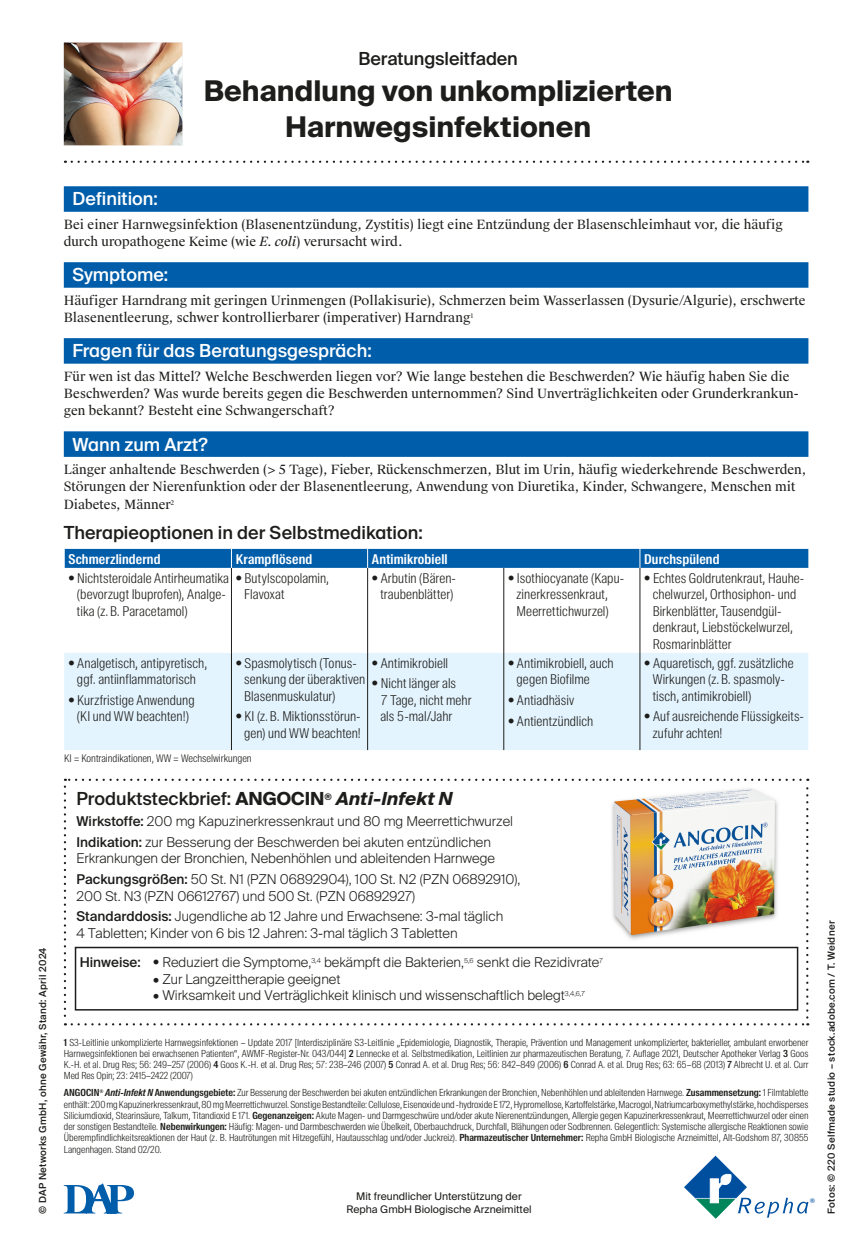
<style>
.page{position:relative;width:851px;height:1251px;background:#fff}
.page>*{position:absolute;margin:0;border:0;box-sizing:border-box;transform-origin:0 0}
.t1{font:700 28.5px/36px "Suisse Intl";color:#1d1d1b;text-align:center}
.t2{font:500 18px "Suisse Intl";color:#1d1d1b}
.t3{font:500 18px "Suisse Intl";color:#fff}
.t4{font:300 13.5px/16.5px "Suisse Intl Cond";letter-spacing:.005em;color:#1d1d1b}
.t5{font:300 13.5px/20.7px "Suisse Intl";color:#1d1d1b}
.t6{font:600 13.5px "Suisse Intl Cond";letter-spacing:.01em;color:#fff}
.t7{font:12.75px/17.2px "Suisse Works";color:#1d1d1b}
.t8{font:10.5px/13.5px "Suisse Intl";color:#1d1d1b;text-align:center}
.t9{font:300 10.5px "Suisse Intl Cond";color:#1d1d1b}
.t10{font:300 9.75px/11.2px "Suisse Intl Cond";color:#1d1d1b;text-align:justify}
.t11{font:500 9.75px "Suisse Intl";letter-spacing:.025em;color:#1d1d1b}
.s1{font-style:italic}
.s2{font-weight:700}
.s3{font-weight:700;font-style:italic}
.s4{font-weight:500}
.s5{font-weight:600}
.s6{font-weight:600;font-style:italic}
</style>
<div class="page">
<svg style="left:72px;top:161px;width:736px;height:2px"></svg>
<img style="left:64px;top:43px;width:118px;height:102px">
<div style="left:64px;top:652px;width:744px;height:98px;background:#e4f4fe"></div>
<hr style="left:231px;top:567px;width:1px;height:85px;background:#1d1d1b">
<hr style="left:367px;top:567px;width:1px;height:85px;background:#1d1d1b">
<hr style="left:503px;top:567px;width:1px;height:85px;background:#1d1d1b">
<hr style="left:639px;top:567px;width:1px;height:85px;background:#1d1d1b">
<hr style="left:231px;top:652px;width:1px;height:98px;background:#1d1d1b">
<hr style="left:367px;top:652px;width:1px;height:98px;background:#1d1d1b">
<hr style="left:503px;top:652px;width:1px;height:98px;background:#1d1d1b">
<hr style="left:639px;top:652px;width:1px;height:98px;background:#1d1d1b">
<div style="left:64px;top:549px;width:744px;height:18px;background:#005da9"></div>
<svg style="left:64px;top:1183px;width:70px;height:30px"></svg>
<svg style="left:64px;top:778px;width:744px;height:247px"></svg>
<div style="left:64px;top:186px;width:744px;height:26px;background:#005da9"></div>
<div style="left:64px;top:262px;width:744px;height:26px;background:#005da9"></div>
<div style="left:64px;top:338px;width:744px;height:25px;background:#005da9"></div>
<div style="left:64px;top:431px;width:744px;height:26px;background:#005da9"></div>
<svg style="left:684px;top:1155px;width:125px;height:62px"></svg>
<p class="t2" style="left:358px;top:48px;width:161px">Beratungsleitfaden</p>
<p class="t1" style="left:204px;top:73px;width:470px">Behandlung von unkomplizierten<br>Harnwegsinfektionen</p>
<p class="t11" style="left:37px;top:1213px;width:267px;rotate:-90deg">© DAP Networks GmbH, ohne Gewähr, Stand: April 2024</p>
<p class="t3" style="left:72px;top:188px;width:87px">Definition:</p>
<p class="t7" style="left:64px;top:216px;width:720px">Bei einer Harnwegsinfektion (Blasenentzündung, Zystitis) liegt eine Entzündung der Blasenschleimhaut vor, die häufig durch uropathogene Keime (wie <span class="s1">E. coli</span>) verursacht wird.</p>
<p class="t3" style="left:72px;top:264px;width:97px">Symptome:</p>
<p class="t7" style="left:64px;top:292px;width:743px">Häufiger Harndrang mit geringen Urinmengen (Pollakisurie), Schmerzen beim Wasserlassen (Dysurie/Algurie), erschwerte<br>Blasenentleerung, schwer kontrollierbarer (imperativer) Harndrang<sup>1</sup></p>
<p class="t3" style="left:72px;top:340px;width:301px">Fragen für das Beratungsgespräch:</p>
<p class="t7" style="left:64px;top:368px;width:736px">Für wen ist das Mittel? Welche Beschwerden liegen vor? Wie lange bestehen die Beschwerden? Wie häufig haben Sie die<br>Beschwerden? Was wurde bereits gegen die Beschwerden unternommen? Sind Unverträglichkeiten oder Grunderkrankun&shy;gen bekannt? Besteht eine Schwangerschaft?</p>
<p class="t3" style="left:72px;top:433px;width:137px">Wann zum Arzt?</p>
<p class="t7" style="left:64px;top:461px;width:744px">Länger anhaltende Beschwerden (&gt; 5 Tage), Fieber, Rückenschmerzen, Blut im Urin, häufig wiederkehrende Beschwerden,<br>Störungen der Nierenfunktion oder der Blasenentleerung, Anwendung von Diuretika, Kinder, Schwangere, Menschen mit<br>Diabetes, Männer<sup>2</sup></p>
<p class="t2" style="left:64px;top:522px;width:360px">Therapieoptionen in der Selbstmedikation:</p>
<p class="t6" style="left:68px;top:551px;width:94px">Schmerzlindernd</p>
<p class="t6" style="left:236px;top:551px;width:78px">Krampflösend</p>
<p class="t6" style="left:372px;top:551px;width:77px">Antimikrobiell</p>
<p class="t6" style="left:644px;top:551px;width:77px">Durchspülend</p>
<p class="t4" style="left:77px;top:569px;width:153px;text-indent:-9px">• Nichtsteroidale Antirheumatika (bevorzugt Ibuprofen), Analge&shy;tika (z. B. Paracetamol)</p>
<p class="t4" style="left:244px;top:569px;width:86px;text-indent:-9px">• Butylscopolamin,<br>Flavoxat</p>
<p class="t4" style="left:372px;top:569px;width:86px;text-align:center">• Arbutin (Bären&shy;traubenblätter)</p>
<p class="t4" style="left:508px;top:569px;width:118px;text-align:center">• Isothiocyanate (Kapu&shy;zinerkressenkraut,<br>Meerrettichwurzel)</p>
<p class="t4" style="left:652px;top:569px;width:153px;text-indent:-9px">• Echtes Goldrutenkraut, Hauhe&shy;chelwurzel, Orthosiphon- und<br>Birkenblätter, Tausendgül&shy;denkraut, Liebstöckelwurzel,<br>Rosmarinblätter</p>
<p class="t4" style="left:68px;top:654px;width:140px;text-align:center">• Analgetisch, antipyretisch, ggf. antiinflammatorisch</p>
<p class="t4" style="left:68px;top:691px;width:128px;text-align:center">• Kurzfristige Anwendung (KI und WW beachten!)</p>
<p class="t4" style="left:244px;top:654px;width:123px;text-indent:-9px">• Spasmolytisch (Tonus&shy;senkung der überaktiven<br>Blasenmuskulatur)</p>
<p class="t4" style="left:236px;top:708px;width:127px;text-align:right">• KI (z. B. Miktionsstörun&shy;gen) und WW beachten!</p>
<p class="t4" style="left:652px;top:654px;width:142px;text-indent:-9px">• Aquaretisch, ggf. zusätzliche<br>Wirkungen (z. B. spasmoly&shy;tisch, antimikrobiell)</p>
<p class="t4" style="left:652px;top:708px;width:153px;text-indent:-9px">• Auf ausreichende Flüssigkeits&shy;zufuhr achten!</p>
<p class="t4" style="left:516px;top:654px;width:98px;text-indent:-9px">• Antimikrobiell, auch gegen Biofilme</p>
<p class="t4" style="left:508px;top:691px;width:68px">• Antiadhäsiv</p>
<p class="t4" style="left:508px;top:712px;width:87px">• Antientzündlich</p>
<p class="t4" style="left:372px;top:654px;width:78px">• Antimikrobiell</p>
<p class="t4" style="left:380px;top:675px;width:92px;text-indent:-9px">• Nicht länger als<br>7 Tage, nicht mehr als 5-mal/Jahr</p>
<p class="t9" style="left:64px;top:752px;width:189px">KI = Kontraindikationen, WW = Wechselwirkungen</p>
<p class="t2" style="left:76px;top:788px;width:377px">Produktsteckbrief: <span class="s2">ANGOCIN</span><sup>®</sup> <span class="s3">Anti-Infekt N</span></p>
<p class="t5" style="left:76px;top:810px;width:438px"><span class="s4">Wirkstoffe:</span> 200 mg Kapuzinerkressenkraut und 80 mg Meerrettichwurzel<br><span class="s4">Indikation:</span> zur Besserung der Beschwerden bei akuten entzündlichen</p>
<p class="t5" style="left:76px;top:848px;width:445px">Erkrankungen der Bronchien, Nebenhöhlen und ableitenden Harnwege<br><span class="s4">Packungsgrößen:</span> 50 St. N1 (PZN 06892904), 100 St. N2 (PZN 06892910),</p>
<p class="t5" style="left:76px;top:885px;width:428px">200 St. N3 (PZN 06612767) und 500 St. (PZN 06892927)<br><span class="s4">Standarddosis:</span> Jugendliche ab 12 Jahre und Erwachsene: 3-mal täglich</p>
<p class="t5" style="left:76px;top:918px;width:527px;line-height:29.2px">4 Tabletten; Kinder von 6 bis 12 Jahren: 3-mal täglich 3 Tabletten<br><span class="s4">Hinweise:</span> • Reduziert die Symptome,<sup>3,4</sup> bekämpft die Bakterien,<sup>5,6</sup> senkt die Rezidivrate<sup>7</sup></p>
<p class="t5" style="left:153px;top:968px;width:189px">• Zur Langzeittherapie geeignet</p>
<p class="t5" style="left:153px;top:984px;width:433px">• Wirksamkeit und Verträglichkeit klinisch und wissenschaftlich belegt<sup>3,4,6,7</sup></p>
<p class="t10" style="left:64px;top:1036px;width:746px"><span class="s5">1</span> S3-Leitlinie unkomplizierte Harnwegsinfektionen – Update 2017 [Interdisziplinäre S3-Leitlinie „Epidemiologie, Diagnostik, Therapie, Prävention und Management unkomplizierter, bakterieller, ambulant erworbener Harnwegsinfektionen bei erwachsenen Patienten“, AWMF-Register-Nr. 043/044] <span class="s5">2</span> Lennecke et al. Selbstmedikation, Leitlinien zur pharmazeutischen Beratung, 7. Auflage 2021, Deutscher Apotheker Verlag <span class="s5">3</span> Goos K.-H. et al. Drug Res; 56: 249–257 (2006) <span class="s5">4</span> Goos K.-H. et al. Drug Res; 57: 238–246 (2007) <span class="s5">5</span> Conrad A. et al. Drug Res; 56: 842–849 (2006) <span class="s5">6</span> Conrad A. et al. Drug Res; 63: 65–68 (2013) <span class="s5">7</span> Albrecht U. et al. Curr Med Res Opin; 23: 2415–2422 (2007)</p>
<p class="t10" style="left:64px;top:1087px;width:746px"><span class="s5">ANGOCIN</span><sup>®</sup> <span class="s6">Anti-Infekt N</span> <span class="s5">Anwendungsgebiete:</span> Zur Besserung der Beschwerden bei akuten entzündlichen Erkrankungen der Bronchien, Nebenhöhlen und ableitenden Harnwege. <span class="s5">Zusammensetzung:</span> 1 Filmtablette enthält: 200 mg Kapuzinerkressenkraut, 80 mg Meerrettichwurzel. Sonstige Bestandteile: Cellulose, Eisenoxide und -hydroxide E 172, Hypromellose, Kartoffelstärke, Macrogol, Natriumcarboxymethylstärke, hochdisperses Siliciumdioxid, Stearinsäure, Talkum, Titandioxid E 171. <span class="s5">Gegenanzeigen:</span> Akute Magen- und Darmgeschwüre und/oder akute Nierenentzündungen, Allergie gegen Kapuzinerkressenkraut, Meerrettichwurzel oder einen der sonstigen Bestandteile. <span class="s5">Nebenwirkungen:</span> Häufig: Magen- und Darmbeschwerden wie Übelkeit, Oberbauchdruck, Durchfall, Blähungen oder Sodbrennen. Gelegentlich: Systemische allergische Reaktionen sowie Überempfindlichkeitsreaktionen der Haut (z. B. Hautrötungen mit Hitzegefühl, Hautausschlag und/oder Juckreiz). <span class="s5">Pharmazeutischer Unternehmer:</span> Repha GmbH Biologische Arzneimittel, Alt-Godshorn 87, 30855<br>Langenhagen. Stand 02/20.</p>
<p class="t8" style="left:346px;top:1188px;width:187px">Mit freundlicher Unterstützung der<br>Repha GmbH Biologische Arzneimittel</p>
<p class="t11" style="left:825px;top:1213px;width:294px;rotate:-90deg">Fotos: © 220 Selfmade studio – stock.adobe.com / T. Weidner</p>
</div>
